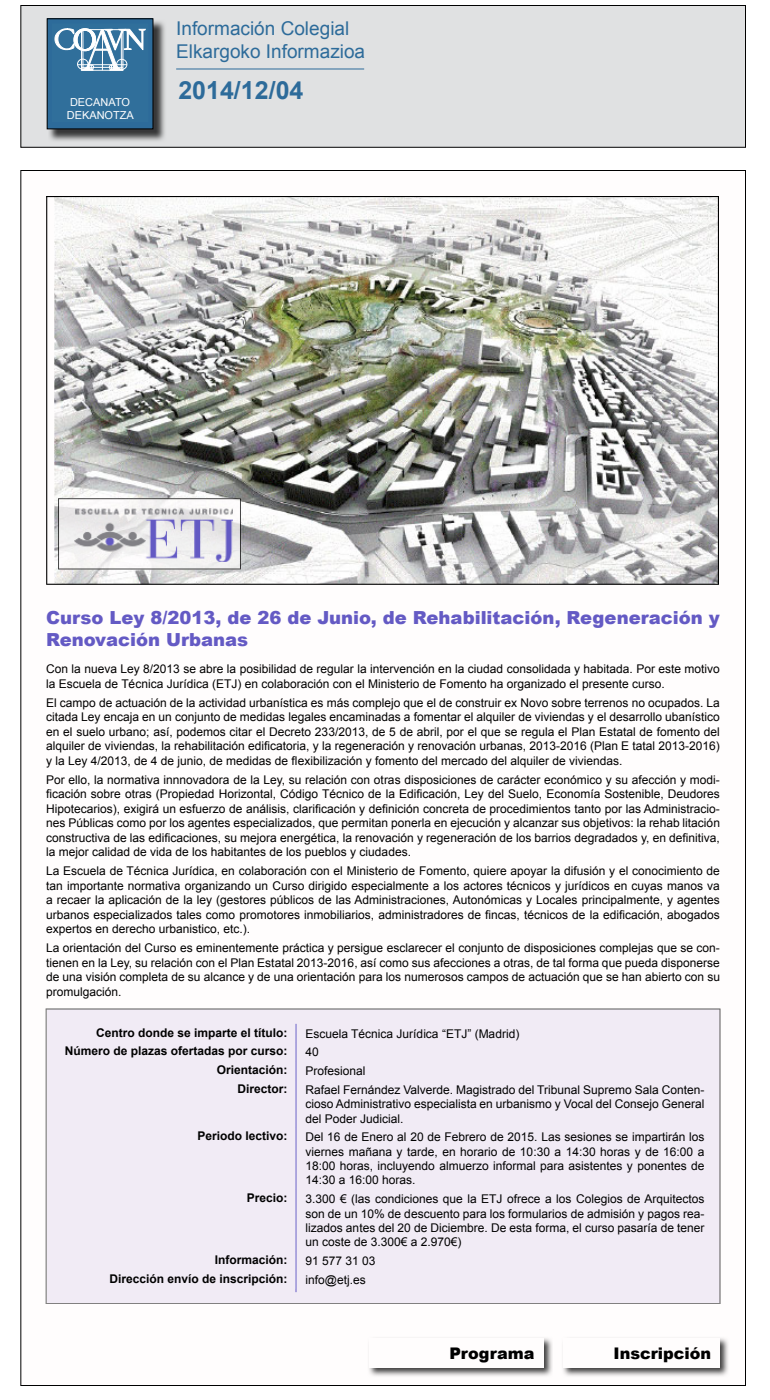
<style>
.page{position:relative;width:770px;height:1400px;background:#fff}
.page>*{position:absolute;margin:0;border:0;box-sizing:border-box;transform-origin:0 0}
.t1{font:700 25px "Arial";color:#2d6b9a}
.t2{font:19px/22.8px "Arial";color:#2d6b9a}
.t3{font:900 18px/21.6px "Arial";color:#645ac4}
.t4{font:900 16px "Arial";color:#000}
.t5{font:12px/14.4px "Arial";color:#000;text-align:justify}
.t6{font:700 12px "Arial";color:#000}
.t7{font:11px/13.2px "Arial";color:#fff}
</style>
<div class="page">
<div style="left:21px;top:5px;width:725px;height:142px;background:#e0e1e2"></div>
<div style="left:20px;top:5px;width:726px;height:143px;border:1px solid #000"></div>
<img style="left:48px;top:20px;width:117px;height:121px">
<div style="left:47px;top:19px;width:106px;height:110px;background:#2d6b9a"></div>
<div style="left:52px;top:24px;width:96px;height:98px;background:#306f9b"></div>
<svg style="left:55px;top:28px;width:91px;height:42px"></svg>
<hr style="left:82px;top:70px;width:41px;height:1px;background:#fff">
<hr style="left:78px;top:65px;width:49px;height:1px;background:#fff">
<hr style="left:121px;top:30px;width:1px;height:40px;background:#fff">
<hr style="left:83px;top:30px;width:1px;height:40px;background:#fff">
<div style="left:47px;top:18px;width:106px;height:111px;border:1px solid #000"></div>
<hr style="left:176px;top:68px;width:188px;height:1px;background:#2d6b9a">
<img style="left:563px;top:1338px;width:165px;height:38px">
<div style="left:563px;top:1338px;width:157px;height:30px;background:#fffdfd"></div>
<img style="left:46px;top:196px;width:673px;height:389px">
<img style="left:58px;top:498px;width:183px;height:72px">
<img style="left:75px;top:508px;width:157px;height:54px">
<div style="left:46px;top:1009px;width:674px;height:295px;background:#f1ebf5"></div>
<svg style="left:295px;top:1024px;width:1px;height:56px"></svg>
<hr style="left:295px;top:1080px;width:1px;height:48px;background:#fffdfd">
<hr style="left:295px;top:1128px;width:1px;height:62px;background:#fffdfd">
<hr style="left:295px;top:1190px;width:1px;height:61px;background:#fffdfd">
<svg style="left:295px;top:1251px;width:1px;height:38px"></svg>
<img style="left:369px;top:1338px;width:184px;height:38px">
<div style="left:369px;top:1338px;width:174px;height:30px;background:#fffdfd"></div>
<hr style="left:296px;top:1024px;width:1px;height:268px;background:#645ac4">
<p class="t7" style="left:67px;top:96px;width:69px">DECANATO<br>DEKANOTZA</p>
<h2 class="t2" style="left:176px;top:17px;width:191px">Información Colegial<br>Elkargoko Informazioa</h2>
<h1 class="t1" style="left:178px;top:74px;width:127px">2014/12/04</h1>
<h3 class="t3" style="left:46px;top:606px;width:675px">Curso Ley 8/2013, de 26 de Junio, de Rehabilitación, Regeneración y<br>Renovación Urbanas</h3>
<p class="t5" style="left:46px;top:662px;width:675px">Con la nueva Ley 8/2013 se abre la posibilidad de regular la intervención en la ciudad consolidada y habitada. Por este motivo la Escuela de Técnica Jurídica (ETJ) en colaboración con el Ministerio de Fomento ha organizado el presente curso.</p>
<p class="t5" style="left:46px;top:696px;width:675px">El campo de actuación de la actividad urbanística es más complejo que el de construir ex Novo sobre terrenos no ocupados. La citada Ley encaja en un conjunto de medidas legales encaminadas a fomentar el alquiler de viviendas y el desarrollo ubanístico en el suelo urbano; así, podemos citar el Decreto 233/2013, de 5 de abril, por el que se regula el Plan Estatal de fomento del alquiler de viviendas, la rehabilitación edificatoria, y la regeneración y renovación urbanas, 2013-2016 (Plan E tatal 2013-2016) y la Ley 4/2013, de 4 de junio, de medidas de flexibilización y fomento del mercado del alquiler de viviendas.</p>
<p class="t5" style="left:46px;top:773px;width:675px">Por ello, la normativa innnovadora de la Ley, su relación con otras disposiciones de carácter económico y su afección y modi&shy;ficación sobre otras (Propiedad Horizontal, Código Técnico de la Edificación, Ley del Suelo, Economía Sostenible, Deudores Hipotecarios), exigirá un esfuerzo de análisis, clarificación y definición concreta de procedimientos tanto por las Administracio&shy;nes Públicas como por los agentes especializados, que permitan ponerla en ejecución y alcanzar sus objetivos: la rehab litación constructiva de las edificaciones, su mejora energética, la renovación y regeneración de los barrios degradados y, en definitiva, la mejor calidad de vida de los habitantes de los pueblos y ciudades.</p>
<p class="t5" style="left:46px;top:864px;width:675px">La Escuela de Técnica Jurídica, en colaboración con el Ministerio de Fomento, quiere apoyar la difusión y el conocimiento de tan importante normativa organizando un Curso dirigido especialmente a los actores técnicos y jurídicos en cuyas manos va a recaer la aplicación de la ley (gestores públicos de las Administraciones, Autonómicas y Locales principalmente, y agentes urbanos especializados tales como promotores inmobiliarios, administradores de fincas, técnicos de la edificación, abogados expertos en derecho urbanistico, etc.).</p>
<p class="t5" style="left:46px;top:941px;width:675px">La orientación del Curso es eminentemente práctica y persigue esclarecer el conjunto de disposiciones complejas que se con&shy;tienen en la Ley, su relación con el Plan Estatal 2013-2016, así como sus afecciones a otras, de tal forma que pueda disponerse de una visión completa de su alcance y de una orientación para los numerosos campos de actuación que se han abierto con su promulgación.</p>
<p class="t6" style="left:96px;top:1024px;width:193px">Centro donde se imparte el título:</p>
<p class="t5" style="left:306px;top:1026px;width:215px">Escuela Técnica Jurídica “ETJ” (Madrid)</p>
<p class="t6" style="left:65px;top:1043px;width:224px">Número de plazas ofertadas por curso:</p>
<p class="t5" style="left:306px;top:1045px;width:15px">40</p>
<p class="t6" style="left:217px;top:1062px;width:72px">Orientación:</p>
<p class="t5" style="left:306px;top:1064px;width:62px">Profesional</p>
<p class="t6" style="left:237px;top:1081px;width:52px">Director:</p>
<p class="t5" style="left:306px;top:1082px;width:400px">Rafael Fernández Valverde. Magistrado del Tribunal Supremo Sala Conten&shy;cioso Administrativo especialista en urbanismo y Vocal del Consejo General del Poder Judicial.</p>
<p class="t6" style="left:197px;top:1128px;width:92px">Periodo lectivo:</p>
<p class="t5" style="left:306px;top:1130px;width:400px">Del 16 de Enero al 20 de Febrero de 2015. Las sesiones se impartirán los viernes mañana y tarde, en horario de 10:30 a 14:30 horas y de 16:00 a 18:00 horas, incluyendo almuerzo informal para asistentes y ponentes de 14:30 a 16:00 horas.</p>
<p class="t6" style="left:247px;top:1190px;width:42px">Precio:</p>
<p class="t5" style="left:306px;top:1192px;width:401px">3.300 € (las condiciones que la ETJ ofrece a los Colegios de Arquitectos son de un 10% de descuento para los formularios de admisión y pagos rea&shy;lizados antes del 20 de Diciembre. De esta forma, el curso pasaría de tener un coste de 3.300€ a 2.970€)</p>
<p class="t6" style="left:215px;top:1252px;width:74px">Información:</p>
<p class="t5" style="left:306px;top:1254px;width:72px">91 577 31 03</p>
<p class="t6" style="left:109px;top:1271px;width:180px">Dirección envío de inscripción:</p>
<p class="t5" style="left:306px;top:1273px;width:62px">info@etj.es</p>
<h3 class="t4" style="left:449px;top:1342px;width:87px">Programa</h3>
<h3 class="t4" style="left:614px;top:1342px;width:99px">Inscripción</h3>
</div>
